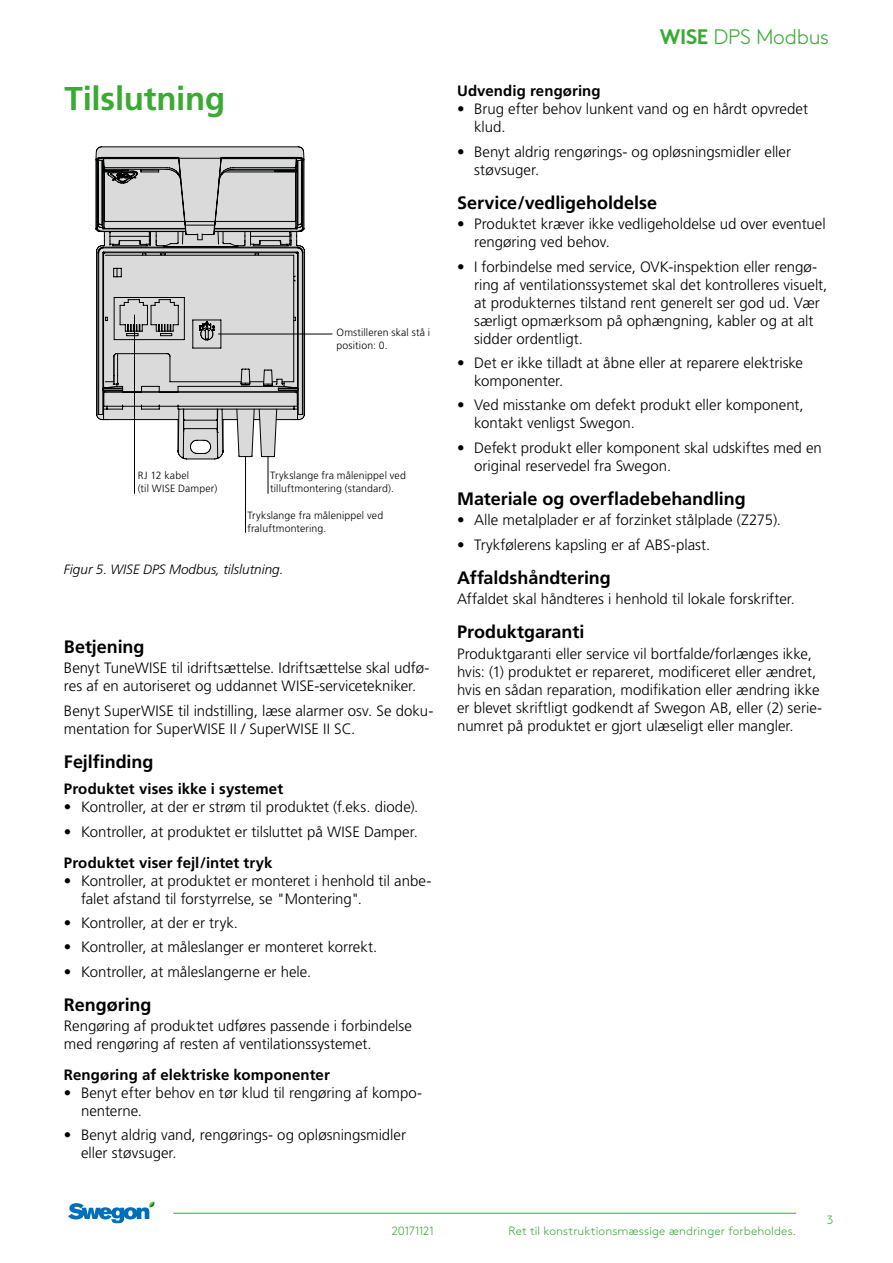
<style>
.page{position:relative;width:893px;height:1263px;background:#fff}
.page>*{position:absolute;margin:0;border:0;box-sizing:border-box;transform-origin:0 0}
.t1{font:700 33px "Frutiger";letter-spacing:-.01em;color:#3aaa35}
.t2{font:300 21px "Swegon Brown";letter-spacing:-.015em;color:#3aaa35}
.t3{font:700 18px "Frutiger";color:#000}
.t4{font:300 15px/18px "Frutiger LT";color:#000}
.t5{font:700 15px "Frutiger";letter-spacing:.005em;color:#000}
.t6{font:italic 300 13.5px "Frutiger CE";color:#000}
.t7{font:300 12px "Swegon Brown";letter-spacing:.005em;color:#3aaa35}
.t8{font:300 12px "Swegon Brown";letter-spacing:-.02em;color:#3aaa35}
.t9{font:300 10.5px/12.6px "Frutiger LT";letter-spacing:.01em;color:#000}
.s1{font-weight:700}
</style>
<div class="page">
<hr style="left:173px;top:1213px;width:623px;height:1px;background:#3aaa35">
<svg style="left:68px;top:1201px;width:87px;height:22px"></svg>
<svg style="left:96px;top:147px;width:209px;height:312px;background:#bebebe"></svg>
<hr style="left:134px;top:315px;width:1px;height:178px;background:#000">
<hr style="left:245px;top:457px;width:1px;height:75px;background:#000">
<hr style="left:268px;top:457px;width:1px;height:36px;background:#000">
<hr style="left:218px;top:334px;width:114px;height:1px;background:#000">
<h1 class="t1" style="left:64px;top:79px;width:162px">Tilslutning</h1>
<p class="t9" style="left:337px;top:327px;width:95px">Omstilleren skal stå i position: 0.</p>
<p class="t9" style="left:138px;top:469px;width:81px">RJ 12 kabel<br>(til WISE Damper)</p>
<p class="t9" style="left:270px;top:470px;width:137px">Trykslange fra målenippel ved tilluftmontering (standard).</p>
<p class="t9" style="left:247px;top:509px;width:137px">Trykslange fra målenippel ved fraluftmontering.</p>
<p class="t6" style="left:64px;top:562px;width:221px">Figur 5. WISE DPS Modbus, tilslutning.</p>
<p class="t3" style="left:64px;top:636px;width:82px">Betjening</p>
<p class="t4" style="left:64px;top:659px;width:367px">Benyt TuneWISE til idriftsættelse. Idriftsættelse skal udfø&shy;res af en autoriseret og uddannet WISE-servicetekniker.</p>
<p class="t4" style="left:64px;top:702px;width:371px">Benyt SuperWISE til indstilling, læse alarmer osv. Se doku&shy;mentation for SuperWISE II / SuperWISE II SC.</p>
<p class="t3" style="left:64px;top:751px;width:91px">Fejlfinding</p>
<p class="t5" style="left:64px;top:780px;width:221px">Produktet vises ikke i systemet</p>
<p class="t4" style="left:64px;top:798px;width:356px">• Kontroller, at der er strøm til produktet (f.eks. diode).</p>
<p class="t4" style="left:64px;top:823px;width:355px">• Kontroller, at produktet er tilsluttet på WISE Damper.</p>
<p class="t5" style="left:64px;top:853px;width:210px">Produktet viser fejl/intet tryk</p>
<p class="t4" style="left:81px;top:872px;width:352px;text-indent:-17px">• Kontroller, at produktet er monteret i henhold til anbe&shy;falet afstand til forstyrrelse, se "Montering".</p>
<p class="t4" style="left:64px;top:914px;width:176px">• Kontroller, at der er tryk.</p>
<p class="t4" style="left:64px;top:938px;width:315px">• Kontroller, at måleslanger er monteret korrekt.</p>
<p class="t4" style="left:64px;top:963px;width:249px">• Kontroller, at måleslangerne er hele.</p>
<p class="t3" style="left:64px;top:994px;width:89px">Rengøring</p>
<p class="t4" style="left:64px;top:1017px;width:349px">Rengøring af produktet udføres passende i forbindelse med rengøring af resten af ventilationssystemet.</p>
<p class="t5" style="left:64px;top:1066px;width:267px">Rengøring af elektriske komponenter</p>
<p class="t4" style="left:81px;top:1084px;width:343px;text-indent:-17px">• Benyt efter behov en tør klud til rengøring af kompo&shy;nenterne.</p>
<p class="t4" style="left:81px;top:1126px;width:327px;text-indent:-17px">• Benyt aldrig vand, rengørings- og opløsningsmidler eller støvsuger.</p>
<h2 class="t2" style="left:660px;top:22px;width:171px"><span class="s1">WISE</span> DPS Modbus</h2>
<p class="t5" style="left:457px;top:82px;width:145px">Udvendig rengøring</p>
<p class="t4" style="left:474px;top:100px;width:335px;text-indent:-17px">• Brug efter behov lunkent vand og en hårdt opvredet klud.</p>
<p class="t4" style="left:474px;top:143px;width:318px;text-indent:-17px">• Benyt aldrig rengørings- og opløsningsmidler eller støvsuger.</p>
<p class="t3" style="left:457px;top:192px;width:201px">Service/vedligeholdelse</p>
<p class="t4" style="left:474px;top:215px;width:353px;text-indent:-17px">• Produktet kræver ikke vedligeholdelse ud over eventuel rengøring ved behov.</p>
<p class="t4" style="left:474px;top:258px;width:355px;text-indent:-17px">• I forbindelse med service, OVK-inspektion eller rengø&shy;ring af ventilationssystemet skal det kontrolleres visuelt, at produkternes tilstand rent generelt ser god ud. Vær særligt opmærksom på ophængning, kabler og at alt sidder ordentligt.</p>
<p class="t4" style="left:474px;top:354px;width:330px;text-indent:-17px">• Det er ikke tilladt at åbne eller at reparere elektriske komponenter.</p>
<p class="t4" style="left:474px;top:396px;width:331px;text-indent:-17px">• Ved misstanke om defekt produkt eller komponent, kontakt venligst Swegon.</p>
<p class="t4" style="left:474px;top:439px;width:349px;text-indent:-17px">• Defekt produkt eller komponent skal udskiftes med en original reservedel fra Swegon.</p>
<p class="t3" style="left:457px;top:488px;width:290px">Materiale og overfladebehandling</p>
<p class="t4" style="left:457px;top:511px;width:325px">• Alle metalplader er af forzinket stålplade (Z275).</p>
<p class="t4" style="left:457px;top:536px;width:255px">• Trykfølerens kapsling er af ABS-plast.</p>
<p class="t3" style="left:457px;top:567px;width:155px">Affaldshåndtering</p>
<p class="t4" style="left:457px;top:590px;width:339px">Affaldet skal håndteres i henhold til lokale forskrifter.</p>
<p class="t3" style="left:457px;top:622px;width:129px">Produktgaranti</p>
<p class="t4" style="left:457px;top:645px;width:367px">Produktgaranti eller service vil bortfalde/forlænges ikke, hvis: (1) produktet er repareret, modificeret eller ændret, hvis en sådan reparation, modifikation eller ændring ikke er blevet skriftligt godkendt af Swegon AB, eller (2) serie&shy;numret på produktet er gjort ulæseligt eller mangler.</p>
<p class="t8" style="left:392px;top:1221px;width:44px">20171121</p>
<p class="t7" style="left:508px;top:1221px;width:289px">Ret til konstruktionsmæssige ændringer forbeholdes.</p>
<p class="t7" style="left:827px;top:1211px;width:8px">3</p>
</div>
